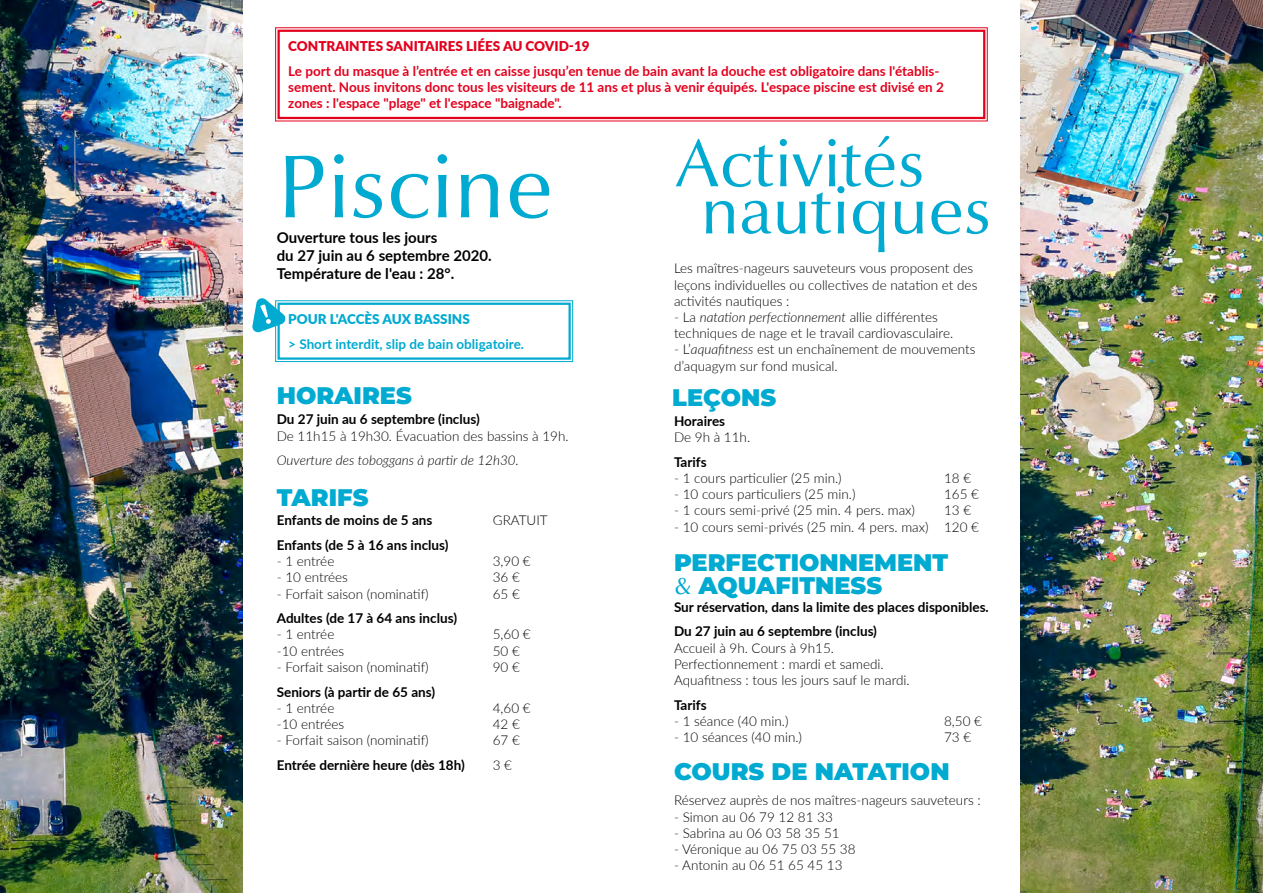
<style>
.page{position:relative;width:1263px;height:893px;background:#fff}
.page>*{position:absolute;margin:0;border:0;box-sizing:border-box;transform-origin:0 0}
.t1{font:90px "Optima Nova LT Pro";color:#00aad1}
.t2{font:67.5px "Optima Nova LT Pro";color:#00aad1}
.t3{font:900 24px/22.5px "Montserrat";color:#00aad1}
.t4{font:700 15px/18px "Lato";color:#000}
.t5{font:300 13.5px/16.2px "Lato";color:#000}
.t6{font:700 13.5px/24.8px "Lato";color:#000}
.t7{font:700 13.5px/16.2px "Lato";color:#e3001d}
.t8{font:700 13.5px "Lato";color:#00aad1}
.t9{font:italic 300 13.5px "Lato";color:#000}
.t10{font:900 13.5px "Lato";color:#e3001d}
.t11{font:900 13.5px "Lato";color:#00aad1}
.s1{font-style:italic}
.s2{font-family:"Optima Nova LT Pro";font-weight:400}
</style>
<div class="page">
<img style="left:0;top:0;width:242px;height:893px">
<img style="left:1020px;top:0;width:243px;height:893px">
<svg style="left:252px;top:298px;width:321px;height:64px"></svg>
<svg style="left:275px;top:27px;width:713px;height:95px"></svg>
<div style="left:277px;top:30px;width:708px;height:89px;border:2px solid #e3001d"></div>
<p class="t10" style="left:288px;top:36px;width:303px">CONTRAINTES SANITAIRES LIÉES AU COVID-19</p>
<p class="t7" style="left:288px;top:62px;width:657px">Le port du masque à l’entrée et en caisse jusqu’en tenue de bain avant la douche est obligatoire dans l'établis&shy;sement. Nous invitons donc tous les visiteurs de 11 ans et plus à venir équipés. L'espace piscine est divisé en 2 zones : l'espace "plage" et l'espace "baignade".</p>
<h1 class="t1" style="left:277px;top:130px;width:278px">Piscine</h1>
<p class="t4" style="left:277px;top:228px;width:216px">Ouverture tous les jours<br>du 27 juin au 6 septembre 2020.<br>Température de l'eau : 28°.</p>
<p class="t11" style="left:288px;top:309px;width:183px">POUR L'ACCÈS AUX BASSINS</p>
<p class="t8" style="left:288px;top:334px;width:237px">&gt; Short interdit, slip de bain obligatoire.</p>
<h2 class="t2" style="left:675px;top:121px;width:251px">Activités</h2>
<h2 class="t2" style="left:701px;top:168px;width:292px">nautiques</h2>
<p class="t5" style="left:674px;top:260px;width:305px">Les maîtres-nageurs sauveteurs vous proposent des leçons individuelles ou collectives de natation et des activités nautiques :</p>
<p class="t5" style="left:674px;top:309px;width:281px">- La <span class="s1">natation perfectionnement</span> allie différentes techniques de nage et le travail cardiovasculaire.</p>
<p class="t5" style="left:674px;top:341px;width:303px">- L’<span class="s1">aquafitness</span> est un enchaînement de mouvements d’aquagym sur fond musical.</p>
<h3 class="t3" style="left:277px;top:383px;width:137px">HORAIRES</h3>
<h3 class="t3" style="left:672px;top:385px;width:105px">LEÇONS</h3>
<p class="t6" style="left:277px;top:406px;width:204px">Du 27 juin au 6 septembre (inclus)</p>
<p class="t5" style="left:277px;top:427px;width:293px">De 11h15 à 19h30. Évacuation des bassins à 19h.</p>
<p class="t9" style="left:277px;top:451px;width:243px">Ouverture des toboggans à partir de 12h30.</p>
<p class="t6" style="left:674px;top:408px;width:53px">Horaires</p>
<p class="t5" style="left:674px;top:429px;width:78px">De 9h à 11h.</p>
<p class="t6" style="left:674px;top:449px;width:34px">Tarifs</p>
<p class="t5" style="left:674px;top:470px;width:169px">- 1 cours particulier (25 min.)</p>
<p class="t5" style="left:944px;top:470px;width:29px">18 €</p>
<p class="t5" style="left:674px;top:486px;width:183px">- 10 cours particuliers (25 min.)</p>
<p class="t5" style="left:944px;top:486px;width:36px">165 €</p>
<p class="t5" style="left:674px;top:502px;width:242px">- 1 cours semi-privé (25 min. 4 pers. max)</p>
<p class="t5" style="left:944px;top:502px;width:29px">13 €</p>
<p class="t5" style="left:674px;top:518px;width:306px">- 10 cours semi-privés (25 min. 4 pers. max) 120 €</p>
<h3 class="t3" style="left:277px;top:485px;width:93px">TARIFS</h3>
<p class="t6" style="left:277px;top:507px;width:157px">Enfants de moins de 5 ans</p>
<p class="t5" style="left:493px;top:512px;width:56px">GRATUIT</p>
<p class="t6" style="left:277px;top:532px;width:173px">Enfants (de 5 à 16 ans inclus)</p>
<p class="t5" style="left:277px;top:553px;width:59px">- 1 entrée</p>
<p class="t5" style="left:493px;top:553px;width:39px">3,90 €</p>
<p class="t5" style="left:277px;top:569px;width:73px">- 10 entrées</p>
<p class="t5" style="left:493px;top:569px;width:29px">36 €</p>
<p class="t5" style="left:277px;top:585px;width:154px">- Forfait saison (nominatif)</p>
<p class="t5" style="left:493px;top:585px;width:29px">65 €</p>
<p class="t6" style="left:277px;top:605px;width:182px">Adultes (de 17 à 64 ans inclus)</p>
<p class="t5" style="left:277px;top:626px;width:59px">- 1 entrée</p>
<p class="t5" style="left:493px;top:626px;width:39px">5,60 €</p>
<p class="t5" style="left:277px;top:642px;width:69px">-10 entrées</p>
<p class="t5" style="left:493px;top:642px;width:29px">50 €</p>
<p class="t5" style="left:277px;top:658px;width:154px">- Forfait saison (nominatif)</p>
<p class="t5" style="left:493px;top:658px;width:29px">90 €</p>
<p class="t6" style="left:277px;top:679px;width:160px">Seniors (à partir de 65 ans)</p>
<p class="t5" style="left:277px;top:699px;width:59px">- 1 entrée</p>
<p class="t5" style="left:493px;top:699px;width:39px">4,60 €</p>
<p class="t5" style="left:277px;top:715px;width:69px">-10 entrées</p>
<p class="t5" style="left:493px;top:715px;width:29px">42 €</p>
<p class="t5" style="left:277px;top:732px;width:154px">- Forfait saison (nominatif)</p>
<p class="t5" style="left:493px;top:732px;width:29px">67 €</p>
<p class="t6" style="left:277px;top:752px;width:190px">Entrée dernière heure (dès 18h)</p>
<p class="t5" style="left:493px;top:756px;width:21px">3 €</p>
<h3 class="t3" style="left:674px;top:759px;width:277px">COURS DE NATATION</h3>
<p class="t5" style="left:674px;top:792px;width:308px">Réservez auprès de nos maîtres-nageurs sauveteurs :</p>
<p class="t5" style="left:674px;top:808px;width:160px">- Simon au 06 79 12 81 33</p>
<p class="t5" style="left:674px;top:824px;width:167px">- Sabrina au 06 03 58 35 51</p>
<p class="t5" style="left:674px;top:840px;width:183px">- Véronique au 06 75 03 55 38</p>
<p class="t5" style="left:674px;top:857px;width:170px">- Antonin au 06 51 65 45 13</p>
<h3 class="t3" style="left:674px;top:550px;width:276px">PERFECTIONNEMENT <span class="s2">&amp;</span> AQUAFITNESS</h3>
<p class="t6" style="left:674px;top:594px;width:316px">Sur réservation, dans la limite des places disponibles.<br>Du 27 juin au 6 septembre (inclus)</p>
<p class="t5" style="left:674px;top:639px;width:237px">Accueil à 9h. Cours à 9h15.<br>Perfectionnement : mardi et samedi.<br>Aquafitness : tous les jours sauf le mardi.</p>
<p class="t6" style="left:674px;top:692px;width:34px">Tarifs</p>
<p class="t5" style="left:674px;top:712px;width:116px">- 1 séance (40 min.)</p>
<p class="t5" style="left:944px;top:712px;width:39px">8,50 €</p>
<p class="t5" style="left:674px;top:729px;width:130px">- 10 séances (40 min.)</p>
<p class="t5" style="left:944px;top:729px;width:29px">73 €</p>
</div>
